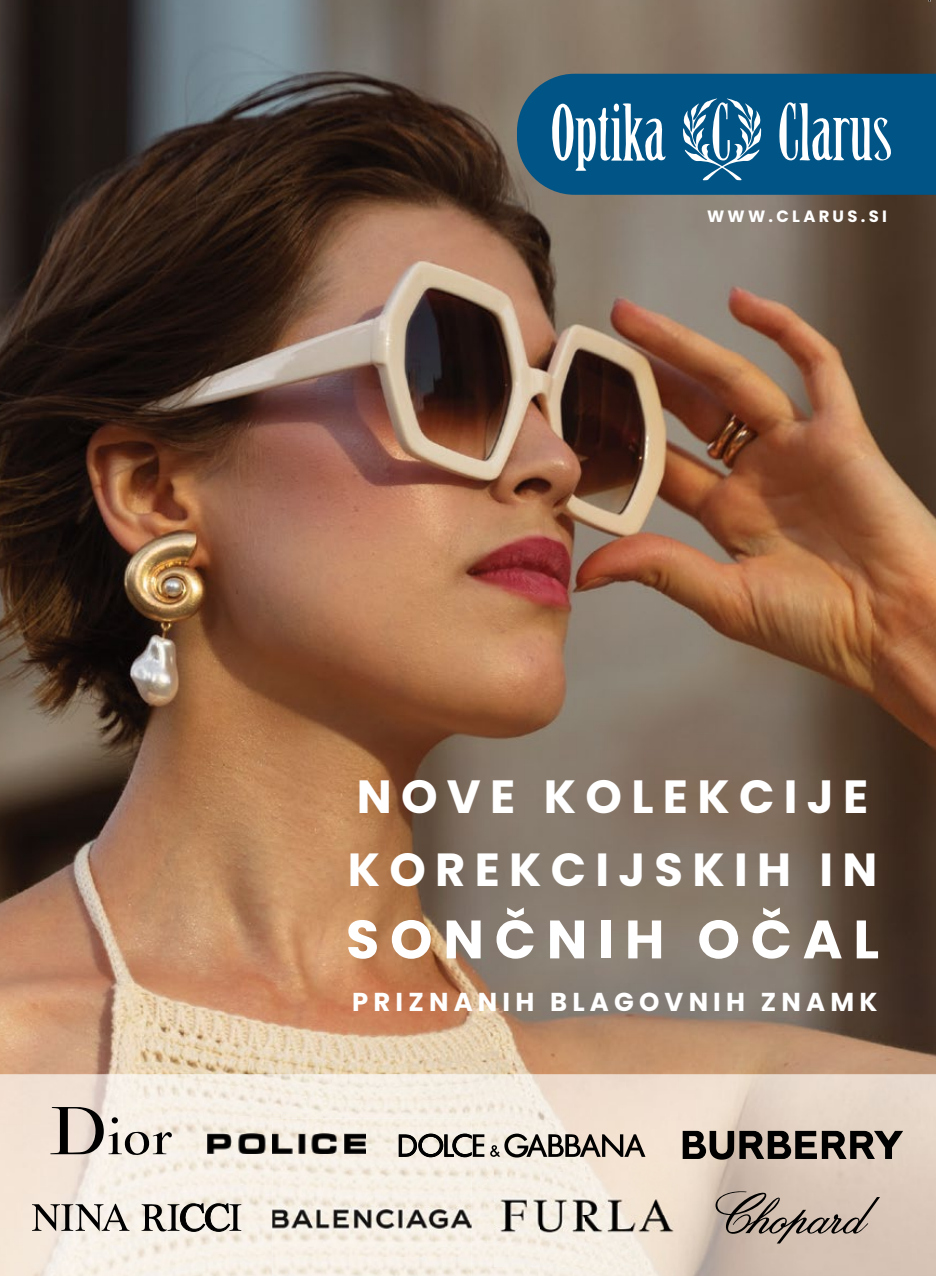
<style>
.page{position:relative;width:936px;height:1276px;background:#fff}
.page>*{position:absolute;margin:0;border:0;box-sizing:border-box;transform-origin:0 0}
.t1{font:700 54px "Poppins";letter-spacing:.2em;color:#fff}
.t2{font:700 46.5px "Poppins";letter-spacing:.2em;color:#fff}
.t3{font:700 46.35px "Poppins";letter-spacing:.2em;color:#fff}
.t4{font:700 25.8px "Poppins";letter-spacing:.2em;color:#fff}
.t5{font:700 16.35px "Poppins";letter-spacing:.2em;color:#fff}
</style>
<div class="page">
<hr style="left:935px;top:0;width:1px;height:1276px;background:#000">
<img style="left:0;top:0;width:935px;height:1074px">
<img style="left:0;top:1074px;width:281px;height:202px">
<img style="left:281px;top:1074px;width:654px;height:46px">
<img style="left:471px;top:1120px;width:67px;height:156px">
<img style="left:538px;top:1120px;width:397px;height:47px">
<img style="left:642px;top:1167px;width:293px;height:109px">
<svg style="left:517px;top:74px;width:418px;height:121px;background:#085684"></svg>
<svg style="left:547px;top:103px;width:119px;height:75px"></svg>
<svg style="left:681px;top:92px;width:81px;height:89px"></svg>
<svg style="left:771px;top:92px;width:120px;height:80px"></svg>
<svg style="left:50px;top:1107px;width:122px;height:48px;background:#bcb4ac"></svg>
<svg style="left:715px;top:1190px;width:164px;height:53px;background:#afa094"></svg>
<svg style="left:32px;top:1203px;width:97px;height:28px;background:#b0aaa3"></svg>
<svg style="left:141px;top:1203px;width:100px;height:28px;background:#9d9993"></svg>
<svg style="left:471px;top:1133px;width:13px;height:24px"></svg>
<svg style="left:490px;top:1133px;width:155px;height:24px;background:#979087"></svg>
<img style="left:207px;top:1134px;width:65px;height:20px">
<img style="left:272px;top:1118px;width:199px;height:158px">
<img style="left:398px;top:1133px;width:54px;height:24px">
<img style="left:452px;top:1133px;width:19px;height:24px">
<img style="left:494px;top:1163px;width:183px;height:103px">
<svg style="left:682px;top:1131px;width:221px;height:28px;background:#645c55"></svg>
<p class="t5" style="left:707px;top:207px;width:181px">WWW.CLARUS.SI</p>
<h2 class="t2" style="left:357px;top:770px;width:513px">NOVE KOLEKCIJE</h2>
<h3 class="t3" style="left:348px;top:843px;width:530px">KOREKCIJSKIH IN</h3>
<h1 class="t1" style="left:346px;top:908px;width:534px">SONČNIH OČAL</h1>
<p class="t4" style="left:352px;top:987px;width:526px">PRIZNANIH BLAGOVNIH ZNAMK</p>
</div>
